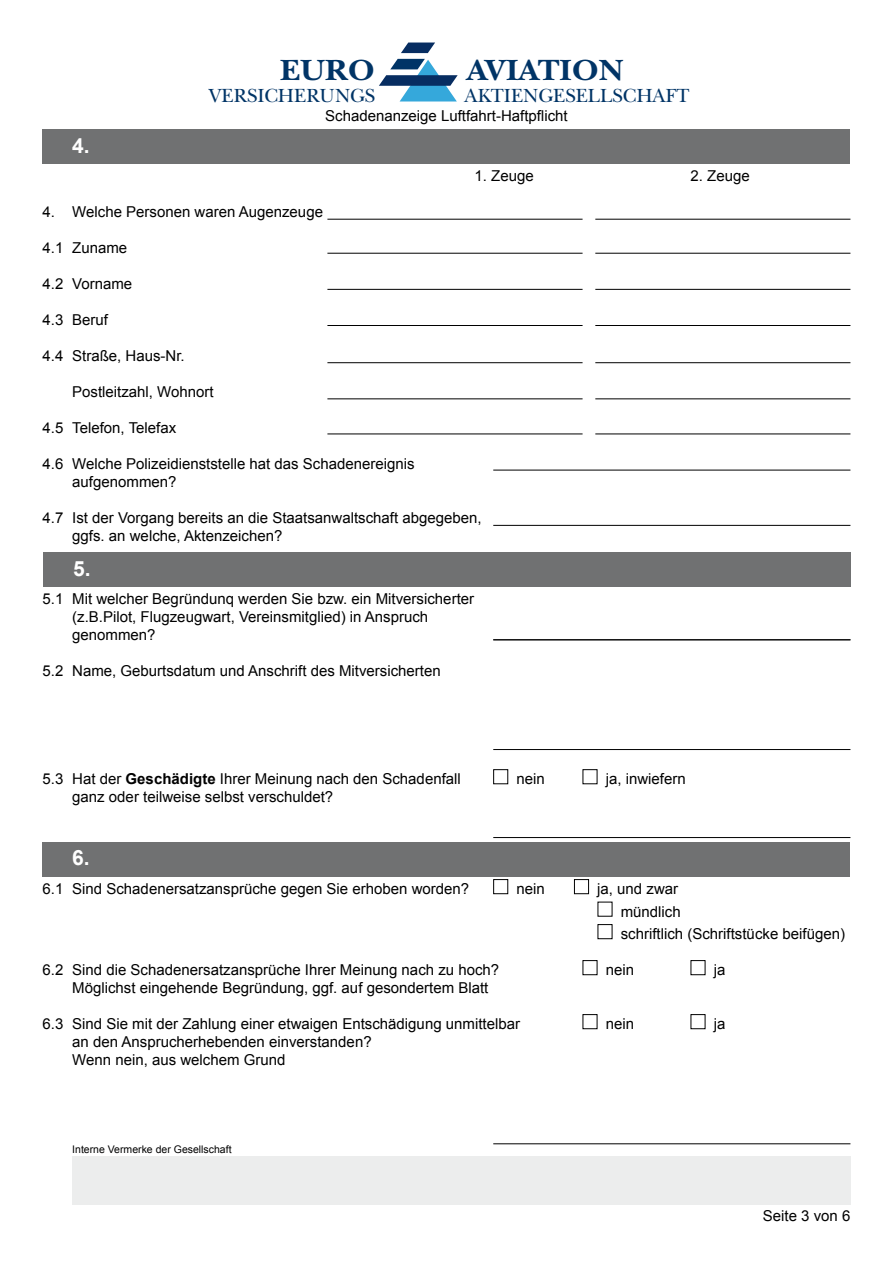
<style>
.page{position:relative;width:893px;height:1263px;background:#fff}
.page>*{position:absolute;margin:0;border:0;box-sizing:border-box;transform-origin:0 0}
.t1{font:700 30.45px "New Baskerville";color:#003466;scale:1.06 1}
.t2{font:700 21px "Arial";color:#fff}
.t3{font:19.8px "New Baskerville";color:#003466}
.Copytext-Aufzählung{font:15px "Arial";color:#000}
.Copytext-abstand{font:15px "Arial";color:#000}
.t4{font:10.5px "Arial";color:#000}
.s1{font-weight:700}
</style>
<div class="page">
<svg style="left:401px;top:43px;width:34px;height:10px"></svg>
<svg style="left:379px;top:59px;width:79px;height:42px"></svg>
<div style="left:493px;top:769px;width:15px;height:15px;border:1px solid #000"></div>
<div style="left:583px;top:769px;width:14px;height:15px;border:1px solid #000"></div>
<div style="left:493px;top:879px;width:15px;height:15px;border:1px solid #000"></div>
<div style="left:574px;top:879px;width:15px;height:15px;border:1px solid #000"></div>
<div style="left:598px;top:924px;width:14px;height:15px;border:1px solid #000"></div>
<div style="left:583px;top:960px;width:14px;height:15px;border:1px solid #000"></div>
<div style="left:691px;top:960px;width:14px;height:15px;border:1px solid #000"></div>
<div style="left:583px;top:1014px;width:14px;height:15px;border:1px solid #000"></div>
<div style="left:691px;top:1014px;width:14px;height:15px;border:1px solid #000"></div>
<hr style="left:493px;top:1143px;width:357px;height:1px;background:#000">
<div style="left:72px;top:1155px;width:778px;height:49px;background:#eceded"></div>
<hr style="left:327px;top:219px;width:256px;height:1px;background:#000">
<hr style="left:327px;top:253px;width:256px;height:1px;background:#000">
<hr style="left:327px;top:289px;width:256px;height:1px;background:#000">
<hr style="left:327px;top:325px;width:256px;height:1px;background:#000">
<hr style="left:327px;top:362px;width:256px;height:1px;background:#000">
<hr style="left:327px;top:399px;width:256px;height:1px;background:#000">
<hr style="left:327px;top:434px;width:256px;height:1px;background:#000">
<hr style="left:493px;top:470px;width:357px;height:1px;background:#000">
<hr style="left:493px;top:525px;width:357px;height:1px;background:#000">
<hr style="left:493px;top:639px;width:357px;height:1px;background:#000">
<hr style="left:493px;top:837px;width:357px;height:1px;background:#000">
<hr style="left:493px;top:749px;width:357px;height:1px;background:#000">
<hr style="left:595px;top:219px;width:255px;height:1px;background:#000">
<hr style="left:595px;top:253px;width:255px;height:1px;background:#000">
<hr style="left:595px;top:289px;width:255px;height:1px;background:#000">
<hr style="left:595px;top:325px;width:255px;height:1px;background:#000">
<hr style="left:595px;top:362px;width:255px;height:1px;background:#000">
<hr style="left:595px;top:399px;width:255px;height:1px;background:#000">
<hr style="left:595px;top:434px;width:255px;height:1px;background:#000">
<div style="left:43px;top:130px;width:807px;height:34px;background:#707172"></div>
<div style="left:43px;top:553px;width:808px;height:34px;background:#707172"></div>
<div style="left:43px;top:842px;width:807px;height:34px;background:#707172"></div>
<p class="t2" style="left:72px;top:132px;width:19px">4.</p>
<h1 class="t1" style="left:280px;top:53px;width:91px">EURO</h1>
<h1 class="t1" style="left:467px;top:53px;width:150px">AVIATION</h1>
<h3 class="t3" style="left:209px;top:84px;width:168px">VERSICHERUNGS</h3>
<h3 class="t3" style="left:465px;top:84px;width:226px">AKTIENGESELLSCHAFT</h3>
<p class="Copytext-Aufzählung" style="left:325px;top:106px;width:244px">Schadenanzeige Luftfahrt-Haftpflicht</p>
<p class="Copytext-Aufzählung" style="left:475px;top:166px;width:61px">1. Zeuge</p>
<p class="Copytext-Aufzählung" style="left:691px;top:166px;width:61px">2. Zeuge</p>
<p class="Copytext-Aufzählung" style="left:43px;top:202px;width:282px">4. Welche Personen waren Augenzeuge</p>
<p class="Copytext-Aufzählung" style="left:43px;top:238px;width:86px">4.1 Zuname</p>
<p class="Copytext-Aufzählung" style="left:43px;top:274px;width:91px">4.2 Vorname</p>
<p class="Copytext-Aufzählung" style="left:43px;top:310px;width:67px">4.3 Beruf</p>
<p class="Copytext-Aufzählung" style="left:43px;top:346px;width:144px">4.4 Straße, Haus-Nr.</p>
<p class="Copytext-Aufzählung" style="left:72px;top:382px;width:143px">Postleitzahl, Wohnort</p>
<p class="Copytext-Aufzählung" style="left:43px;top:418px;width:135px">4.5 Telefon, Telefax</p>
<p class="Copytext-Aufzählung" style="left:43px;top:454px;width:374px">4.6 Welche Polizeidienststelle hat das Schadenereignis</p>
<p class="Copytext-Aufzählung" style="left:72px;top:472px;width:106px">aufgenommen?</p>
<p class="Copytext-Aufzählung" style="left:43px;top:508px;width:441px">4.7 Ist der Vorgang bereits an die Staatsanwaltschaft abgegeben,</p>
<p class="Copytext-Aufzählung" style="left:72px;top:526px;width:212px">ggfs. an welche, Aktenzeichen?</p>
<p class="t2" style="left:73px;top:555px;width:19px">5.</p>
<p class="Copytext-Aufzählung" style="left:43px;top:589px;width:433px">5.1 Mit welcher Begründunq werden Sie bzw. ein Mitversicherter</p>
<p class="Copytext-Aufzählung" style="left:72px;top:607px;width:357px">(z.B.Pilot, Flugzeugwart, Vereinsmitglied) in Anspruch</p>
<p class="Copytext-Aufzählung" style="left:72px;top:625px;width:85px">genommen?</p>
<p class="Copytext-Aufzählung" style="left:43px;top:661px;width:400px">5.2 Name, Geburtsdatum und Anschrift des Mitversicherten</p>
<p class="Copytext-Aufzählung" style="left:43px;top:769px;width:420px">5.3 Hat der <span class="s1">Geschädigte</span> Ihrer Meinung nach den Schadenfall</p>
<p class="Copytext-Aufzählung" style="left:516px;top:769px;width:30px">nein</p>
<p class="Copytext-Aufzählung" style="left:606px;top:769px;width:82px">ja, inwiefern</p>
<p class="Copytext-Aufzählung" style="left:72px;top:787px;width:262px">ganz oder teilweise selbst verschuldet?</p>
<p class="t2" style="left:72px;top:844px;width:19px">6.</p>
<p class="Copytext-Aufzählung" style="left:43px;top:879px;width:428px">6.1 Sind Schadenersatzansprüche gegen Sie erhoben worden?</p>
<p class="Copytext-Aufzählung" style="left:516px;top:879px;width:30px">nein</p>
<p class="Copytext-Aufzählung" style="left:597px;top:879px;width:82px">ja, und zwar</p>
<p class="Copytext-abstand" style="left:621px;top:901px;width:62px">mündlich</p>
<p class="Copytext-abstand" style="left:621px;top:924px;width:226px">schriftlich (Schriftstücke beifügen)</p>
<p class="Copytext-Aufzählung" style="left:43px;top:960px;width:458px">6.2 Sind die Schadenersatzansprüche Ihrer Meinung nach zu hoch?</p>
<p class="Copytext-Aufzählung" style="left:606px;top:960px;width:30px">nein</p>
<p class="Copytext-Aufzählung" style="left:714px;top:960px;width:13px">ja</p>
<p class="Copytext-Aufzählung" style="left:72px;top:978px;width:418px">Möglichst eingehende Begründung, ggf. auf gesondertem Blatt</p>
<p class="Copytext-Aufzählung" style="left:43px;top:1014px;width:479px">6.3 Sind Sie mit der Zahlung einer etwaigen Entschädigung unmittelbar</p>
<p class="Copytext-Aufzählung" style="left:606px;top:1014px;width:30px">nein</p>
<p class="Copytext-Aufzählung" style="left:714px;top:1014px;width:13px">ja</p>
<p class="Copytext-Aufzählung" style="left:72px;top:1032px;width:301px">an den Ansprucherhebenden einverstanden?</p>
<p class="Copytext-Aufzählung" style="left:72px;top:1050px;width:215px">Wenn nein, aus welchem Grund</p>
<p class="t4" style="left:72px;top:1142px;width:161px">Interne Vermerke der Gesellschaft</p>
<p class="Copytext-Aufzählung" style="left:763px;top:1206px;width:89px">Seite 3 von 6</p>
</div>
